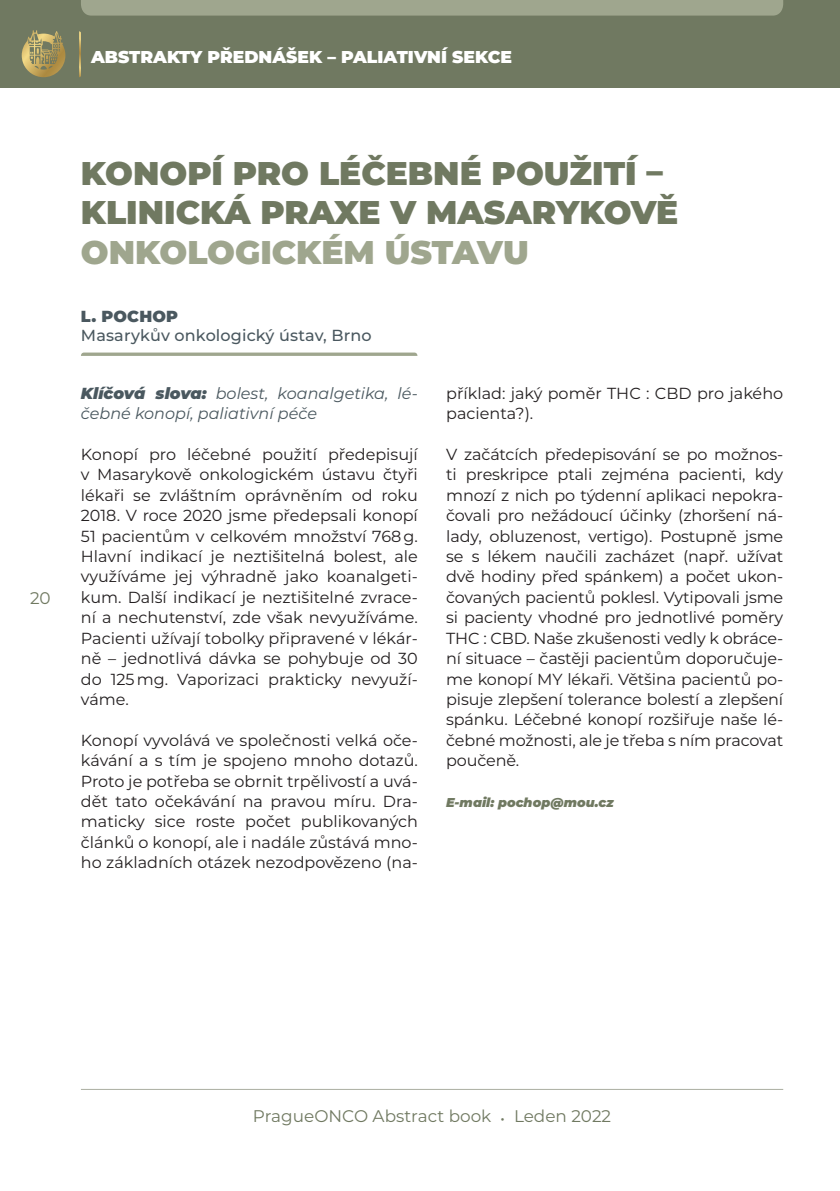
<style>
.page{position:relative;width:840px;height:1191px;background:#fff}
.page>*{position:absolute;margin:0;border:0;box-sizing:border-box;transform-origin:0 0}
.t1{font:900 32.8px/39.4px "Montserrat";color:#707961}
.t2{font:900 17.2px "Montserrat";color:#fff}
.t3{font:16.8px "Montserrat";color:#707961}
.t4{font:16px/20.4px "Montserrat";color:#231f20;text-align:justify}
.t5{font:italic 16px/20.4px "Montserrat";color:#4a585f}
.t6{font:500 16px "Montserrat";letter-spacing:.01em;color:#4a585f}
.t7{font:900 16px "Montserrat";letter-spacing:.01em;color:#4a585f}
.t8{font:italic 900 12.8px "Montserrat";color:#707961}
.s1{color:#9fa68e}
.s2{font-weight:900}
</style>
<div class="page">
<div style="left:0;top:0;width:839px;height:88px;background:#707961"></div>
<svg style="left:79px;top:31px;width:2px;height:46px"></svg>
<div style="left:81px;top:0;width:701px;height:16px;background:#9fa68e"></div>
<hr style="left:81px;top:1089px;width:701px;height:1px;background:#abaea1">
<svg style="left:22px;top:30px;width:43px;height:47px"></svg>
<svg style="left:81px;top:352px;width:336px;height:4px"></svg>
<p class="t2" style="left:91px;top:44px;width:422px">ABSTRAKTY PŘEDNÁŠEK – PALIATIVNÍ SEKCE</p>
<p class="t3" style="left:30px;top:586px;width:22px">20</p>
<p class="t1" style="left:81px;top:151px;width:598px">KONOPÍ PRO LÉČEBNÉ POUŽITÍ –<br>KLINICKÁ PRAXE V MASARYKOVĚ<br><span class="s1">ONKOLOGICKÉM ÚSTAVU</span></p>
<p class="t7" style="left:81px;top:304px;width:98px">L. POCHOP</p>
<p class="t6" style="left:81px;top:324px;width:292px">Masarykův onkologický ústav, Brno</p>
<p class="t5" style="left:81px;top:382px;width:338px"><span class="s2">Klíčová slova:</span> bolest, koanalgetika, lé&shy;čebné konopí, paliativní péče</p>
<p class="t4" style="left:81px;top:443px;width:338px">Konopí pro léčebné použití předepisují v Masarykově onkologickém ústavu čtyři lékaři se zvláštním oprávněním od roku 2018. V roce 2020 jsme předepsali konopí 51 pacientům v celkovém množství 768 g.<br>Hlavní indikací je neztišitelná bolest, ale využíváme jej výhradně jako koanalgeti&shy;kum. Další indikací je neztišitelné zvrace&shy;ní a nechutenství, zde však nevyužíváme.<br>Pacienti užívají tobolky připravené v lékár&shy;ně – jednotlivá dávka se pohybuje od 30 do 125 mg. Vaporizaci prakticky nevyuží&shy;váme.</p>
<p class="t4" style="left:81px;top:729px;width:338px">Konopí vyvolává ve společnosti velká oče&shy;kávání a s tím je spojeno mnoho dotazů.<br>Proto je potřeba se obrnit trpělivostí a uvá&shy;dět tato očekávání na pravou míru. Dra&shy;maticky sice roste počet publikovaných článků o konopí, ale i nadále zůstává mno&shy;ho základních otázek nezodpovězeno (na-</p>
<p class="t4" style="left:446px;top:382px;width:338px">příklad: jaký poměr THC : CBD pro jakého pacienta?).</p>
<p class="t4" style="left:446px;top:443px;width:338px">V začátcích předepisování se po možnos&shy;ti preskripce ptali zejména pacienti, kdy mnozí z nich po týdenní aplikaci nepokra&shy;čovali pro nežádoucí účinky (zhoršení ná&shy;lady, obluzenost, vertigo). Postupně jsme se s lékem naučili zacházet (např. užívat dvě hodiny před spánkem) a počet ukon&shy;čovaných pacientů poklesl. Vytipovali jsme si pacienty vhodné pro jednotlivé poměry THC : CBD. Naše zkušenosti vedly k obráce&shy;ní situace – častěji pacientům doporučuje&shy;me konopí MY lékaři. Většina pacientů po&shy;pisuje zlepšení tolerance bolestí a zlepšení spánku. Léčebné konopí rozšiřuje naše lé&shy;čebné možnosti, ale je třeba s ním pracovat poučeně.</p>
<p class="t8" style="left:446px;top:793px;width:169px">E-mail: pochop@mou.cz</p>
<p class="t3" style="left:253px;top:1104px;width:359px">PragueONCO Abstract book • Leden 2022</p>
</div>
